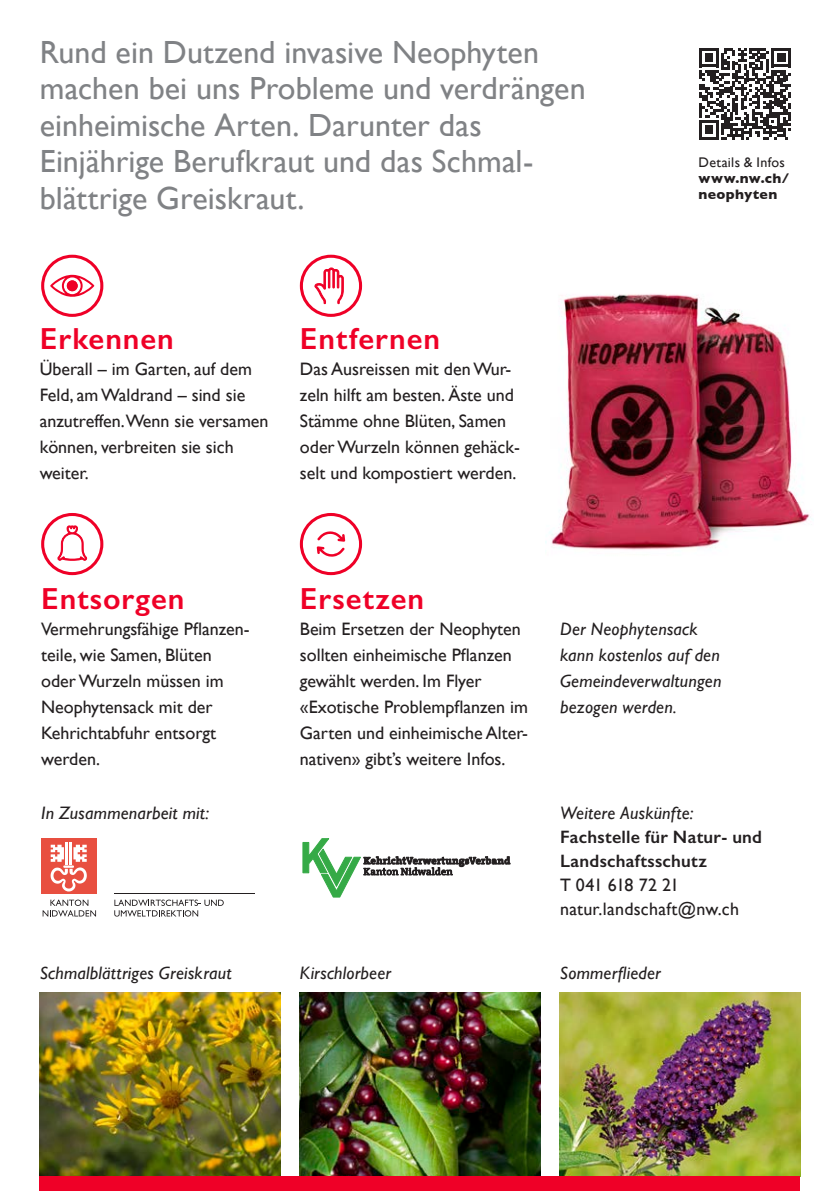
<style>
.page{position:relative;width:840px;height:1191px;background:#fff}
.page>*{position:absolute;margin:0;border:0;box-sizing:border-box;transform-origin:0 0}
.t1{font:32px/36.6px "Gill Sans";color:#808285}
.t2{font:600 30.6px "Gill Sans";letter-spacing:.035em;color:#ef0027}
.t3{font:18px/26px "Gill Sans";color:#231f20}
.t4{font:italic 18px/26px "Gill Sans";letter-spacing:.01em;color:#231f20}
.t5{font:600 18px/24px "Gill Sans";letter-spacing:.015em;color:#231f20}
.t6{font:700 14px/16px "Gill Sans";letter-spacing:.025em;color:#231f20}
.t7{font:14px "Gill Sans";letter-spacing:.02em;color:#231f20}
</style>
<div class="page">
<svg style="left:57px;top:513px;width:31px;height:48px"></svg>
<div style="left:41px;top:513px;width:62px;height:62px;border:3px solid #ef0027;border-radius:50%"></div>
<div style="left:300px;top:513px;width:62px;height:62px;border:3px solid #ef0027;border-radius:50%"></div>
<svg style="left:50px;top:275px;width:44px;height:22px"></svg>
<div style="left:67px;top:280px;width:11px;height:11px;background:#ef0027;border-radius:50%"></div>
<div style="left:41px;top:255px;width:62px;height:62px;border:3px solid #ef0027;border-radius:50%"></div>
<div style="left:300px;top:255px;width:62px;height:62px;border:3px solid #ef0027;border-radius:50%"></div>
<svg style="left:314px;top:267px;width:29px;height:44px"></svg>
<img style="left:40px;top:992px;width:240px;height:184px">
<img style="left:300px;top:992px;width:240px;height:184px">
<img style="left:559px;top:992px;width:240px;height:184px">
<img style="left:545px;top:294px;width:265px;height:256px">
<div style="left:40px;top:1176px;width:759px;height:15px;background:#ef0027"></div>
<svg style="left:699px;top:48px;width:91px;height:92px"></svg>
<svg style="left:316px;top:531px;width:29px;height:26px"></svg>
<svg style="left:303px;top:838px;width:207px;height:59px"></svg>
<div style="left:41px;top:838px;width:55px;height:55px;background:#e84f40"></div>
<hr style="left:65px;top:842px;width:3px;height:22px;background:#fff">
<hr style="left:69px;top:842px;width:3px;height:22px;background:#fff">
<svg style="left:51px;top:844px;width:36px;height:47px"></svg>
<svg style="left:43px;top:899px;width:53px;height:17px"></svg>
<svg style="left:114px;top:899px;width:109px;height:17px"></svg>
<hr style="left:114px;top:893px;width:140px;height:1px;background:#231f20">
<h1 class="t1" style="left:40px;top:33px;width:547px">Rund ein Dutzend invasive Neophyten machen bei uns Probleme und verdrängen einheimische Arten. Darunter das Einjährige Berufkraut und das Schmal&shy;blättrige Greiskraut.</h1>
<h2 class="t2" style="left:40px;top:320px;width:135px">Erkennen</h2>
<p class="t3" style="left:40px;top:356px;width:230px">Überall – im Garten, auf dem<br>Feld, am Waldrand – sind sie anzutreffen.Wenn sie versamen können, verbreiten sie sich weiter.</p>
<h2 class="t2" style="left:300px;top:320px;width:142px">Entfernen</h2>
<p class="t3" style="left:300px;top:356px;width:221px">Das Ausreissen mit den Wur&shy;zeln hilft am besten. Äste und<br>Stämme ohne Blüten, Samen oder Wurzeln können gehäck&shy;selt und kompostiert werden.</p>
<p class="t7" style="left:698px;top:154px;width:88px">Details &amp; Infos</p>
<p class="t6" style="left:698px;top:170px;width:92px">www.nw.ch/ neophyten</p>
<h2 class="t2" style="left:41px;top:580px;width:145px">Entsorgen</h2>
<p class="t3" style="left:41px;top:615px;width:210px">Vermehrungsfähige Pflanzen&shy;teile, wie Samen, Blüten oder Wurzeln müssen im<br>Neophytensack mit der<br>Kehrichtabfuhr entsorgt werden.</p>
<h2 class="t2" style="left:300px;top:580px;width:126px">Ersetzen</h2>
<p class="t3" style="left:300px;top:615px;width:230px">Beim Ersetzen der Neophyten sollten einheimische Pflanzen gewählt werden. Im Flyer «Exotische Problempflanzen im<br>Garten und einheimische Alter&shy;nativen» gibt’s weitere Infos.</p>
<p class="t4" style="left:559px;top:615px;width:163px">Der Neophytensack kann kostenlos auf den<br>Gemeindeverwaltungen bezogen werden.</p>
<p class="t4" style="left:41px;top:800px;width:169px">In Zusammenarbeit mit:</p>
<p class="t4" style="left:559px;top:800px;width:135px">Weitere Auskünfte:</p>
<p class="t5" style="left:559px;top:825px;width:203px">Fachstelle für Natur- und<br>Landschaftsschutz</p>
<p class="t3" style="left:559px;top:873px;width:180px;line-height:24px">T 041 618 72 21 natur.landschaft@nw.ch</p>
<p class="t4" style="left:40px;top:960px;width:193px">Schmalblättriges Greiskraut</p>
<p class="t4" style="left:300px;top:960px;width:93px">Kirschlorbeer</p>
<p class="t4" style="left:559px;top:960px;width:102px">Sommerflieder</p>
</div>
